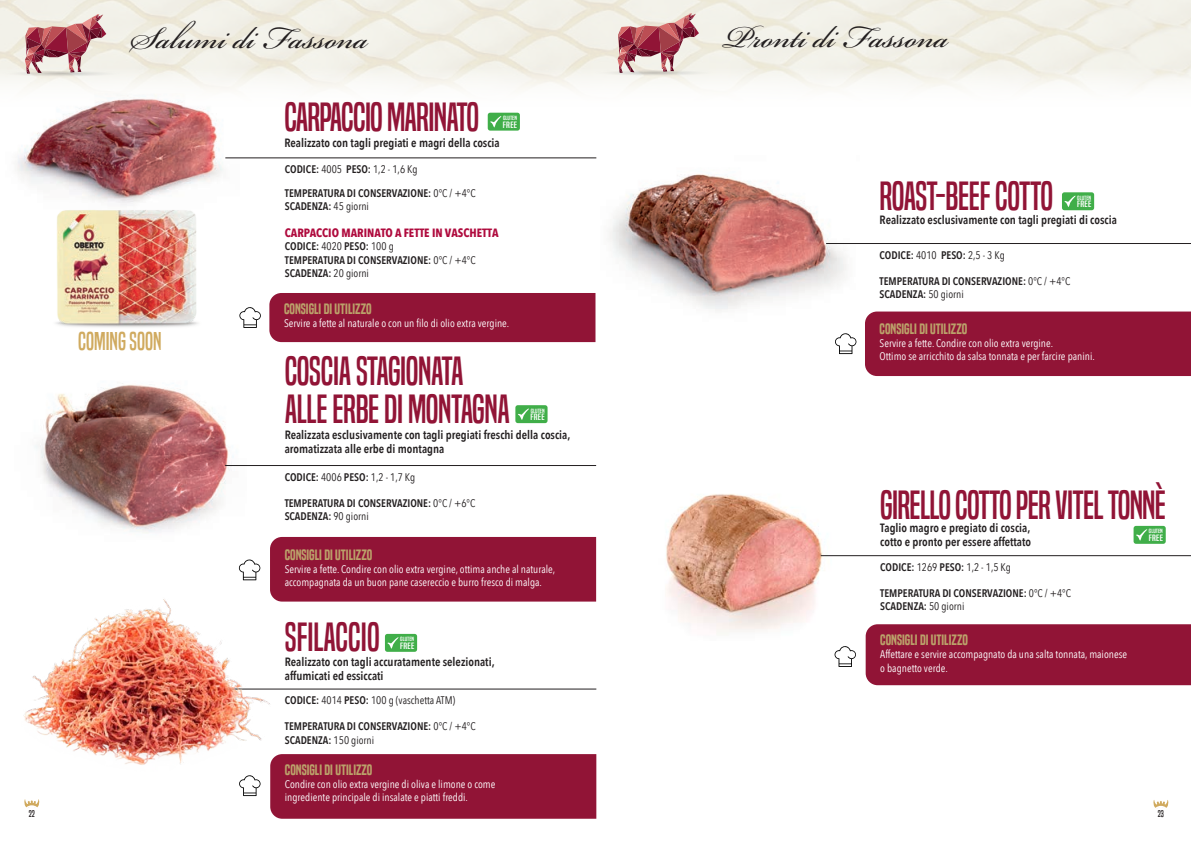
<style>
.page{position:relative;width:1191px;height:842px;background:#fff}
.page>*{position:absolute;margin:0;border:0;box-sizing:border-box;transform-origin:0 0}
.t1{font:48px "Bickham Script Pro";color:#231f20}
.t2{font:38px "Built Titling Rg";letter-spacing:-.02em;color:#911436}
.t3{font:38px "Built Titling Rg";color:#911436}
.t4{font:24px "Built Titling Rg";color:#d0aa5f}
.t5{font:14px "Built Titling Sb";color:#bba16a}
.t6{font:600 12px/14.4px "Avenir Next Condensed";color:#231f20}
.t7{font:700 12px "Avenir Next Condensed";color:#af0a3d}
.t8{font:11px "Avenir Next Condensed";color:#fff}
.t9{font:600 11px "Avenir Next Condensed";color:#231f20}
.t10{font:11px "Avenir Next Condensed";color:#231f20}
.t11{font:9px "Built Titling Rg";color:#231f20}
.t12{font:8.6px "Built Titling Rg";letter-spacing:.02em;color:#fff;scale:1.31 1}
.t13{font:5.7px "Built Titling Rg";color:#fff;scale:1.31 1}
.s1{font-weight:600}
.s2{font-weight:400}
</style>
<div class="page">
<div style="left:269px;top:293px;width:326px;height:49px;background:#911436"></div>
<svg style="left:239px;top:307px;width:22px;height:21px"></svg>
<img style="left:17px;top:110px;width:222px;height:75px">
<hr style="left:225px;top:158px;width:371px;height:1px;background:#231f20">
<img style="left:56px;top:185px;width:142px;height:142px">
<img style="left:609px;top:174px;width:238px;height:137px">
<div style="left:865px;top:312px;width:326px;height:64px;background:#911436"></div>
<svg style="left:835px;top:333px;width:21px;height:21px"></svg>
<hr style="left:826px;top:243px;width:365px;height:1px;background:#231f20">
<img style="left:0;top:0;width:1191px;height:110px">
<div style="left:270px;top:754px;width:326px;height:65px;background:#911436"></div>
<hr style="left:225px;top:689px;width:371px;height:1px;background:#231f20">
<img style="left:23px;top:580px;width:258px;height:226px">
<svg style="left:24px;top:799px;width:16px;height:9px"></svg>
<svg style="left:0;top:14px;width:120px;height:63px;background:#d4b2b1"></svg>
<img style="left:596px;top:494px;width:285px;height:140px">
<div style="left:865px;top:624px;width:326px;height:61px;background:#911436"></div>
<hr style="left:820px;top:555px;width:371px;height:1px;background:#231f20">
<svg style="left:834px;top:646px;width:22px;height:21px"></svg>
<svg style="left:1153px;top:800px;width:15px;height:8px"></svg>
<svg style="left:589px;top:13px;width:123px;height:63px;background:#d5b4b3"></svg>
<img style="left:35px;top:383px;width:203px;height:150px">
<div style="left:270px;top:537px;width:326px;height:65px;background:#911436"></div>
<hr style="left:225px;top:465px;width:371px;height:1px;background:#231f20">
<svg style="left:239px;top:559px;width:21px;height:21px"></svg>
<div style="left:1062px;top:192px;width:32px;height:18px;background:#40ae49;border-radius:2px"></div>
<svg style="left:1064px;top:196px;width:12px;height:11px"></svg>
<div style="left:1133px;top:526px;width:32px;height:18px;background:#40ae49;border-radius:2px"></div>
<svg style="left:1136px;top:529px;width:11px;height:12px"></svg>
<div style="left:515px;top:405px;width:32px;height:18px;background:#40ae49;border-radius:2px"></div>
<svg style="left:518px;top:408px;width:11px;height:12px"></svg>
<div style="left:385px;top:634px;width:32px;height:18px;background:#40ae49;border-radius:2px"></div>
<svg style="left:387px;top:637px;width:12px;height:12px"></svg>
<div style="left:488px;top:113px;width:32px;height:18px;background:#40ae49;border-radius:2px"></div>
<svg style="left:490px;top:116px;width:12px;height:12px"></svg>
<p class="t11" style="left:29px;top:808px;width:8px">22</p>
<p class="t1" style="left:130px;top:3px;width:239px">Salumi di Fassona</p>
<p class="t4" style="left:78px;top:327px;width:85px">COMING SOON</p>
<p class="t2" style="left:284px;top:94px;width:196px">CARPACCIO MARINATO</p>
<p class="t10" style="left:285px;top:162px;width:134px"><span class="s1">CODICE:</span> 4005 <span class="s1">PESO:</span> 1,2 - 1,6 Kg</p>
<p class="t9" style="left:285px;top:184px;width:192px">TEMPERATURA DI CONSERVAZIONE: <span class="s2">0°C / +4°C</span></p>
<p class="t9" style="left:285px;top:197px;width:86px">SCADENZA: <span class="s2">45 giorni</span></p>
<p class="t7" style="left:285px;top:226px;width:215px">CARPACCIO MARINATO A FETTE IN VASCHETTA</p>
<p class="t9" style="left:285px;top:237px;width:110px">CODICE: <span class="s2">4020</span> PESO: <span class="s2">100 g</span></p>
<p class="t9" style="left:285px;top:250px;width:192px">TEMPERATURA DI CONSERVAZIONE: <span class="s2">0°C / +4°C</span></p>
<p class="t9" style="left:285px;top:264px;width:86px">SCADENZA: <span class="s2">20 giorni</span></p>
<p class="t5" style="left:284px;top:300px;width:89px">CONSIGLI DI UTILIZZO</p>
<p class="t8" style="left:284px;top:316px;width:227px">Servire a fette al naturale o con un filo di olio extra vergine.</p>
<p class="t13" style="left:503px;top:115px;width:12px">GLUTEN</p>
<p class="t12" style="left:503px;top:119px;width:12px">FREE</p>
<p class="t6" style="left:284px;top:136px;width:217px">Realizzato con tagli pregiati e magri della coscia</p>
<p class="t2" style="left:285px;top:348px;width:180px">COSCIA STAGIONATA</p>
<p class="t2" style="left:285px;top:386px;width:227px">ALLE ERBE DI MONTAGNA</p>
<p class="t13" style="left:531px;top:407px;width:12px">GLUTEN</p>
<p class="t12" style="left:530px;top:412px;width:12px">FREE</p>
<p class="t6" style="left:285px;top:427px;width:287px">Realizzata esclusivamente con tagli pregiati freschi della coscia, aromatizzata alle erbe di montagna</p>
<p class="t10" style="left:285px;top:470px;width:132px"><span class="s1">CODICE:</span> 4006 <span class="s1">PESO:</span> 1,2 - 1,7 Kg</p>
<p class="t9" style="left:285px;top:494px;width:192px">TEMPERATURA DI CONSERVAZIONE: <span class="s2">0°C / +6°C</span></p>
<p class="t9" style="left:285px;top:507px;width:86px">SCADENZA: <span class="s2">90 giorni</span></p>
<p class="t5" style="left:285px;top:546px;width:89px">CONSIGLI DI UTILIZZO</p>
<p class="t8" style="left:285px;top:563px;width:272px">Servire a fette. Condire con olio extra vergine, ottima anche al naturale,</p>
<p class="t8" style="left:285px;top:576px;width:259px">accompagnata da un buon pane casereccio e burro fresco di malga.</p>
<p class="t3" style="left:285px;top:615px;width:96px">SFILACCIO</p>
<p class="t6" style="left:285px;top:654px;width:211px">Realizzato con tagli accuratamente selezionati,</p>
<p class="t6" style="left:285px;top:668px;width:100px">affumicati ed essiccati</p>
<p class="t10" style="left:285px;top:693px;width:172px"><span class="s1">CODICE:</span> 4014 <span class="s1">PESO:</span> 100 g (vaschetta ATM)</p>
<p class="t9" style="left:285px;top:717px;width:192px">TEMPERATURA DI CONSERVAZIONE: <span class="s2">0°C / +4°C</span></p>
<p class="t9" style="left:285px;top:730px;width:91px">SCADENZA: <span class="s2">150 giorni</span></p>
<p class="t5" style="left:285px;top:761px;width:89px">CONSIGLI DI UTILIZZO</p>
<p class="t8" style="left:285px;top:778px;width:212px">Condire con olio extra vergine di oliva e limone o come</p>
<p class="t8" style="left:285px;top:791px;width:185px">ingrediente principale di insalate e piatti freddi.</p>
<p class="t13" style="left:400px;top:636px;width:12px">GLUTEN</p>
<p class="t12" style="left:400px;top:641px;width:12px">FREE</p>
<p class="t1" style="left:723px;top:2px;width:227px">Pronti di Fassona</p>
<p class="t2" style="left:879px;top:173px;width:175px">ROAST-BEEF COTTO</p>
<p class="t13" style="left:1077px;top:194px;width:12px">GLUTEN</p>
<p class="t12" style="left:1077px;top:199px;width:12px">FREE</p>
<p class="t6" style="left:879px;top:212px;width:239px">Realizzato esclusivamente con tagli pregiati di coscia</p>
<p class="t9" style="left:879px;top:245px;width:127px">CODICE: <span class="s2">4010</span> PESO: <span class="s2">2,5 - 3 Kg</span></p>
<p class="t9" style="left:879px;top:272px;width:192px">TEMPERATURA DI CONSERVAZIONE: <span class="s2">0°C / +4°C</span></p>
<p class="t9" style="left:879px;top:285px;width:86px">SCADENZA: <span class="s2">50 giorni</span></p>
<p class="t5" style="left:879px;top:320px;width:89px">CONSIGLI DI UTILIZZO</p>
<p class="t8" style="left:879px;top:336px;width:175px">Servire a fette. Condire con olio extra vergine.</p>
<p class="t8" style="left:879px;top:350px;width:217px">Ottimo se arricchito da salsa tonnata e per farcire panini.</p>
<p class="t2" style="left:880px;top:483px;width:287px">GIRELLO COTTO PER VITEL TONNÈ</p>
<p class="t6" style="left:880px;top:520px;width:152px">Taglio magro e pregiato di coscia,</p>
<p class="t6" style="left:880px;top:534px;width:152px">cotto e pronto per essere affettato</p>
<p class="t10" style="left:880px;top:560px;width:132px"><span class="s1">CODICE:</span> 1269 <span class="s1">PESO:</span> 1,2 - 1,5 Kg</p>
<p class="t9" style="left:880px;top:584px;width:192px">TEMPERATURA DI CONSERVAZIONE: <span class="s2">0°C / +4°C</span></p>
<p class="t9" style="left:880px;top:597px;width:86px">SCADENZA: <span class="s2">50 giorni</span></p>
<p class="t5" style="left:880px;top:632px;width:89px">CONSIGLI DI UTILIZZO</p>
<p class="t8" style="left:880px;top:648px;width:248px">Affettare e servire accompagnato da una salta tonnata, maionese</p>
<p class="t8" style="left:880px;top:661px;width:69px">o bagnetto verde.</p>
<p class="t13" style="left:1148px;top:528px;width:12px">GLUTEN</p>
<p class="t12" style="left:1148px;top:533px;width:12px">FREE</p>
<p class="t11" style="left:1157px;top:808px;width:8px">23</p>
</div>
